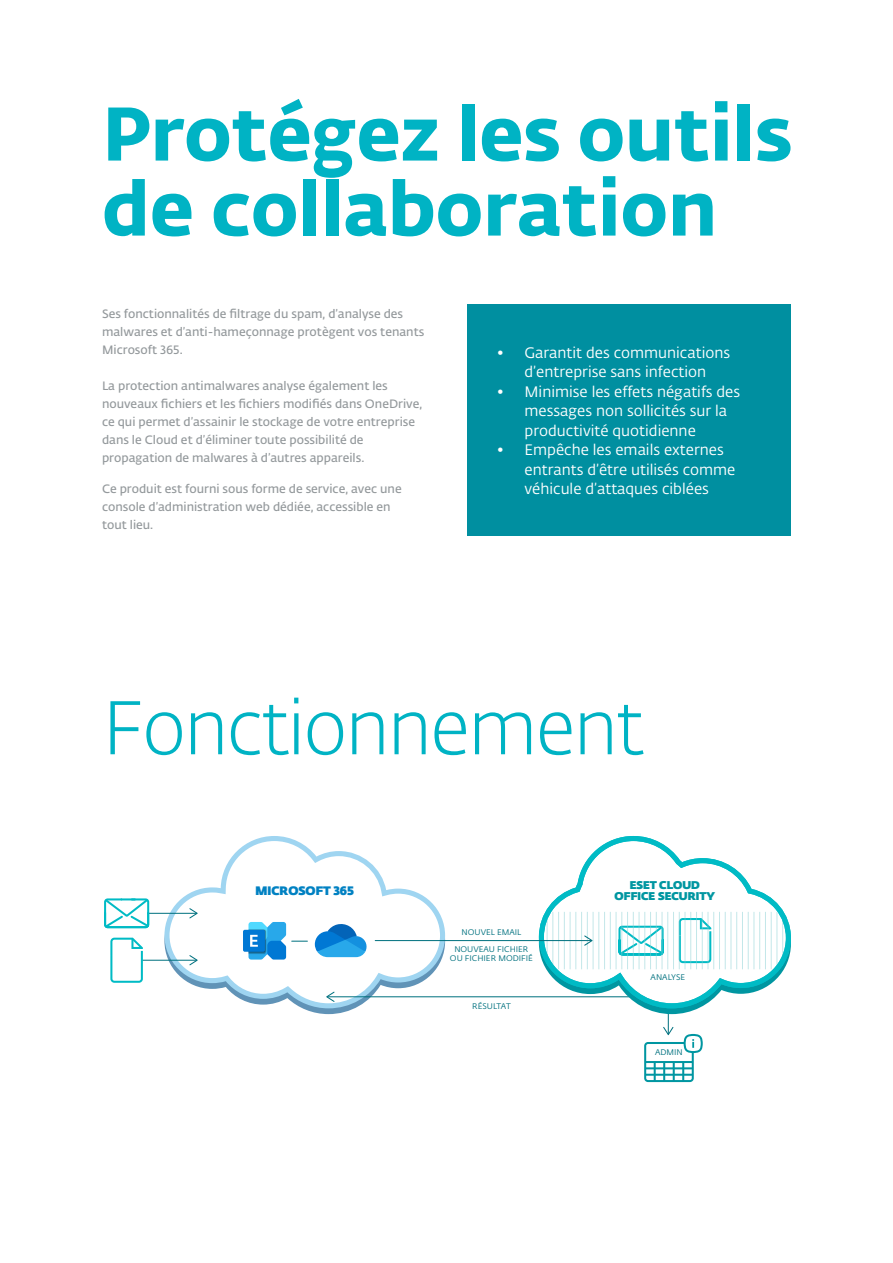
<style>
.page{position:relative;width:893px;height:1263px;background:#fff}
.page>*{position:absolute;margin:0;border:0;box-sizing:border-box;transform-origin:0 0}
.t1{font:75px/75px "Fedra Sans Alt Pro Bold LF";letter-spacing:-.005em;color:#00b3c4}
.t2{font:75px "Fedra Sans Alt Pro Light LF";letter-spacing:-.025em;color:#00b3c4}
.t3{font:15px/19.5px "Fedra Sans Alt Pro Book LF";color:#fff}
.t4{font:800 12.15px "Fedra Sans Dis Std";color:#0081c2}
.t5{font:12px/18px "Fedra Sans Alt Pro Demi LF";color:#94999c}
.t6{font:800 11.1px/11.1px "Fedra Sans Dis Std";color:#0096a1;text-align:center}
.t7{font:8.1px/17.5px "Fedra Sans Alt Pro Book LF";color:#00717f;text-align:center}
</style>
<div class="page">
<svg style="left:302px;top:1008px;width:53px;height:6px"></svg>
<svg style="left:164px;top:836px;width:281px;height:172px"></svg>
<svg style="left:315px;top:922px;width:53px;height:35px"></svg>
<div style="left:243px;top:930px;width:22px;height:22px;background:#0078d4;border-radius:2px"></div>
<svg style="left:248px;top:922px;width:38px;height:37px"></svg>
<svg style="left:292px;top:941px;width:15px;height:1px"></svg>
<hr style="left:668px;top:1004px;width:1px;height:30px;background:#00717f">
<svg style="left:663px;top:1027px;width:10px;height:8px"></svg>
<div style="left:644px;top:1042px;width:50px;height:40px;border:2px solid #0096a1;border-radius:3px"></div>
<hr style="left:645px;top:1061px;width:48px;height:2px;background:#0096a1">
<hr style="left:645px;top:1067px;width:48px;height:2px;background:#0096a1">
<hr style="left:645px;top:1074px;width:48px;height:2px;background:#0096a1">
<svg style="left:654px;top:1063px;width:2px;height:18px"></svg>
<svg style="left:663px;top:1063px;width:2px;height:18px"></svg>
<svg style="left:673px;top:1063px;width:2px;height:18px"></svg>
<svg style="left:682px;top:1063px;width:2px;height:18px"></svg>
<hr style="left:327px;top:996px;width:330px;height:1px;background:#00717f">
<svg style="left:326px;top:992px;width:9px;height:10px"></svg>
<hr style="left:148px;top:913px;width:48px;height:1px;background:#00717f">
<svg style="left:189px;top:908px;width:9px;height:10px"></svg>
<hr style="left:142px;top:960px;width:54px;height:1px;background:#00717f">
<svg style="left:189px;top:955px;width:9px;height:10px"></svg>
<svg style="left:110px;top:937px;width:34px;height:46px"></svg>
<svg style="left:104px;top:898px;width:47px;height:31px"></svg>
<hr style="left:375px;top:940px;width:216px;height:1px;background:#00717f">
<svg style="left:539px;top:836px;width:252px;height:178px"></svg>
<svg style="left:683px;top:1033px;width:20px;height:21px"></svg>
<div style="left:468px;top:304px;width:323px;height:232px;background:#008fa0"></div>
<h1 class="t1" style="left:102px;top:91px;width:692px">Protégez les outils de collaboration</h1>
<p class="t5" style="left:102px;top:304px;width:324px">Ses fonctionnalités de filtrage du spam, d’analyse des malwares et d’anti-hameçonnage protègent vos tenants<br>Microsoft 365.</p>
<p class="t5" style="left:102px;top:376px;width:322px">La protection antimalwares analyse également les nouveaux fichiers et les fichiers modifiés dans OneDrive, ce qui permet d’assainir le stockage de votre entreprise dans le Cloud et d’éliminer toute possibilité de propagation de malwares à d’autres appareils.</p>
<p class="t5" style="left:102px;top:479px;width:301px">Ce produit est fourni sous forme de service, avec une console d’administration web dédiée, accessible en tout lieu.</p>
<p class="t3" style="left:497px;top:342px;width:234px;text-align:center">• Garantit des communications d’entreprise sans infection</p>
<p class="t3" style="left:524px;top:381px;width:217px;text-indent:-27px">• Minimise les effets négatifs des messages non sollicités sur la productivité quotidienne</p>
<p class="t3" style="left:524px;top:440px;width:212px;text-indent:-27px">• Empêche les emails externes entrants d’être utilisés comme véhicule d’attaques ciblées</p>
<h1 class="t2" style="left:102px;top:678px;width:544px">Fonctionnement</h1>
<p class="t4" style="left:256px;top:881px;width:100px">MICROSOFT 365</p>
<p class="t7" style="left:454px;top:923px;width:76px">NOUVEL EMAIL<br>NOUVEAU FICHIER</p>
<p class="t7" style="left:450px;top:949px;width:85px">OU FICHIER MODIFIÉ</p>
<p class="t7" style="left:472px;top:997px;width:40px">RÉSULTAT</p>
<p class="t6" style="left:615px;top:879px;width:102px">ESET CLOUD<br>OFFICE SECURITY</p>
<p class="t7" style="left:651px;top:968px;width:36px">ANALYSE</p>
<p class="t7" style="left:655px;top:1043px;width:29px">ADMIN</p>
</div>
